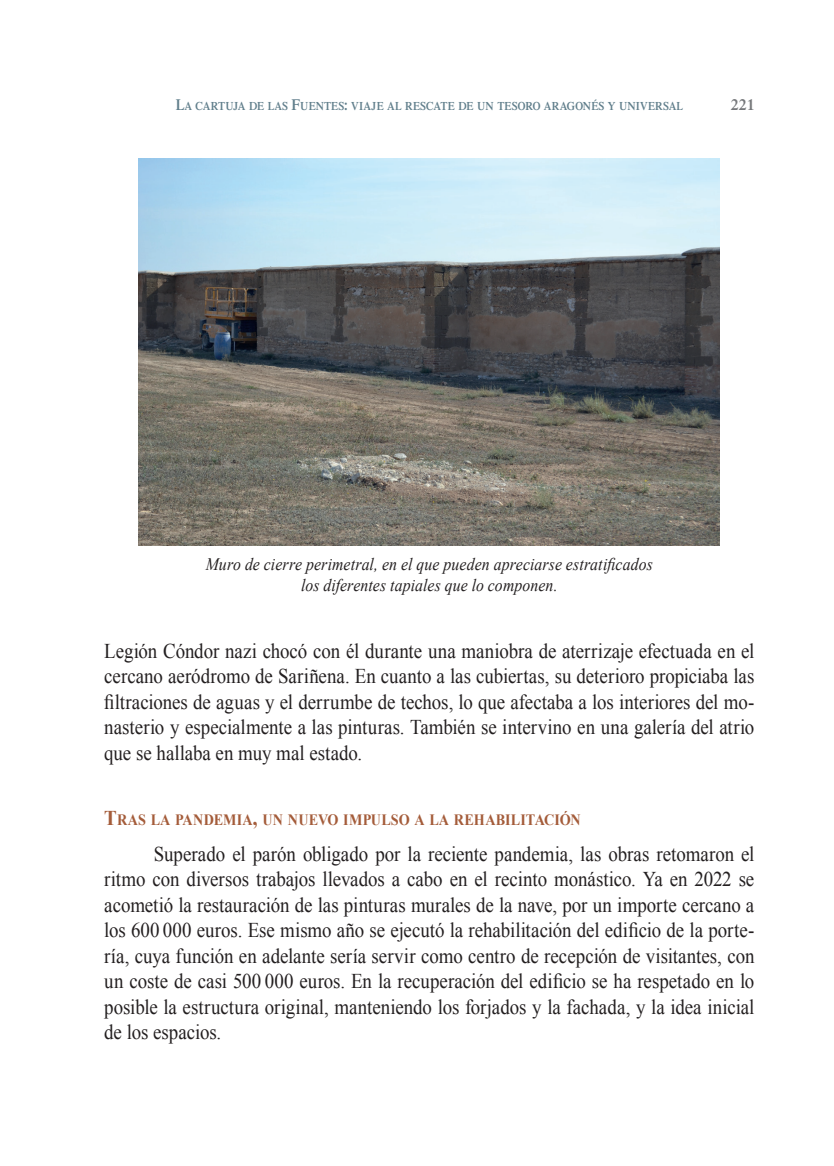
<style>
.page{position:relative;width:834px;height:1166px;background:#fff}
.page>*{position:absolute;margin:0;border:0;box-sizing:border-box;transform-origin:0 0}
.t1{font:21px/25.6px "Times New Roman";letter-spacing:-.005em;color:#231f20;text-align:justify;scale:.9 1}
.t2{font:italic 17.5px/21px "Times New Roman";letter-spacing:.005em;color:#231f20;text-align:center;scale:.9 1}
.t3{font:700 15.75px "Times New Roman";letter-spacing:.005em;color:#a45c3a;scale:.9 1}
.t4{font:600 15.75px "Times LT Std";color:#76787b}
.t5{font:600 11.9px "Times LT Std";letter-spacing:.01em;color:#607e8b;scale:.9 1}
.s1{font-size:15.75px}
.s2{font-size:21px}
</style>
<div class="page">
<img style="left:139px;top:159px;width:580px;height:387px">
<p class="t5" style="left:176px;top:99px;width:565px"><span class="s1">L</span>A CARTUJA DE LAS <span class="s1">F</span>UENTES<span class="s1">:</span> VIAJE AL RESCATE DE UN TESORO ARAGONÉS Y UNIVERSAL</p>
<p class="t4" style="left:730px;top:95px;width:25px">221</p>
<p class="t2" style="left:206px;top:553px;width:498px">Muro de cierre perimetral, en el que pueden apreciarse estratificados los diferentes tapiales que lo componen.</p>
<p class="t1" style="left:104px;top:637px;width:724px">Legión Cóndor nazi chocó con él durante una maniobra de aterrizaje efectuada en el cercano aeródromo de Sariñena. En cuanto a las cubiertas, su deterioro propiciaba las filtraciones de aguas y el derrumbe de techos, lo que afectaba a los interiores del mo&shy;nasterio y especialmente a las pinturas. También se intervino en una galería del atrio que se hallaba en muy mal estado.</p>
<p class="t3" style="left:104px;top:809px;width:530px"><span class="s2">T</span>RAS LA PANDEMIA<span class="s2">,</span> UN NUEVO IMPULSO A LA REHABILITACIÓN</p>
<p class="t1" style="left:104px;top:840px;width:724px;text-indent:50px">Superado el parón obligado por la reciente pandemia, las obras retomaron el ritmo con diversos trabajos llevados a cabo en el recinto monástico. Ya en 2022 se acometió la restauración de las pinturas murales de la nave, por un importe cercano a los 600 000 euros. Ese mismo año se ejecutó la rehabilitación del edificio de la porte&shy;ría, cuya función en adelante sería servir como centro de recepción de visitantes, con un coste de casi 500 000 euros. En la recuperación del edificio se ha respetado en lo posible la estructura original, manteniendo los forjados y la fachada, y la idea inicial de los espacios.</p>
</div>
